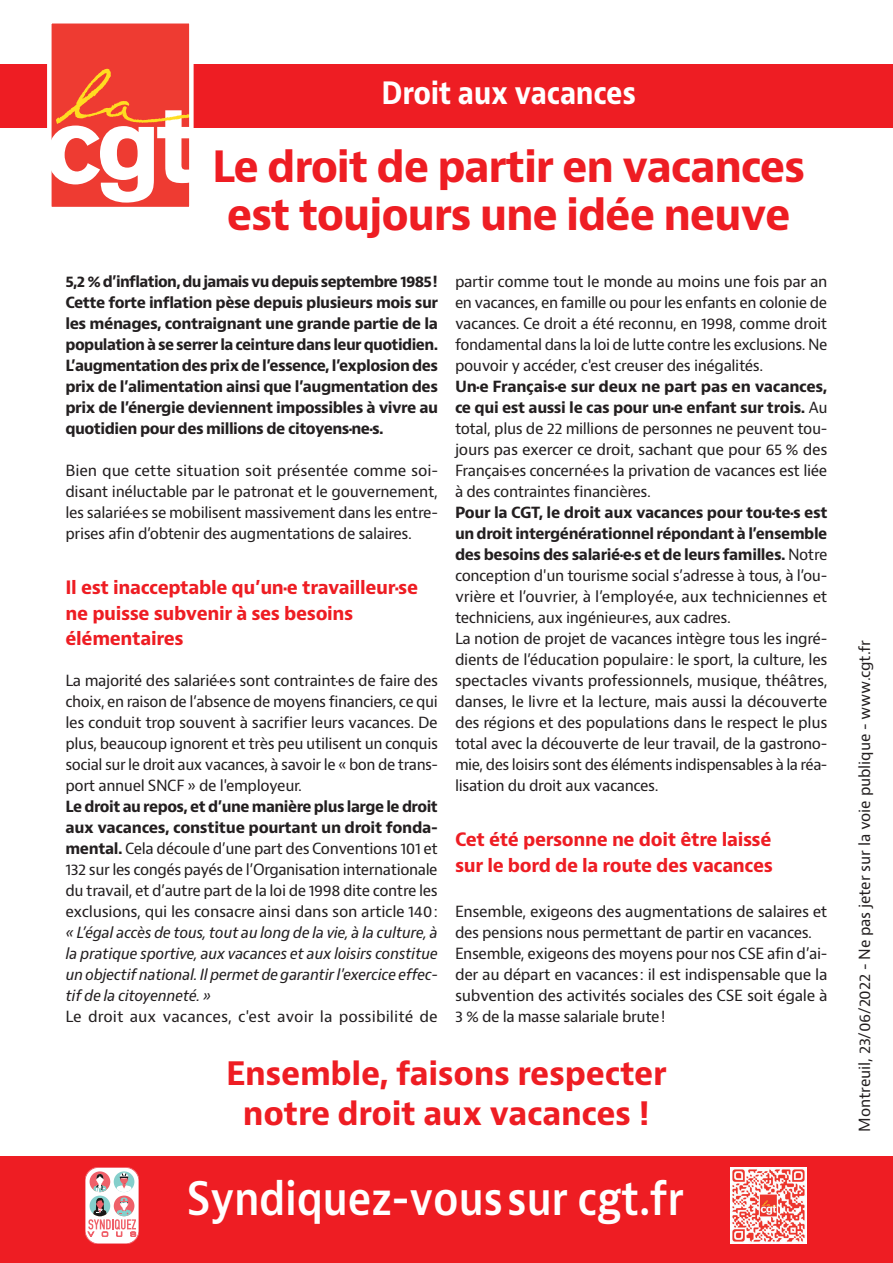
<style>
.page{position:relative;width:893px;height:1263px;background:#fff}
.page>*{position:absolute;margin:0;border:0;box-sizing:border-box;transform-origin:0 0}
.t1{font:600 45px "Bernina Sans";letter-spacing:-.01em;color:#fff;scale:.89 1}
.t2{font:700 42px/48px "Bernino Sans";letter-spacing:-.03em;color:#ee1d23;text-align:center}
.t3{font:700 31.5px/39.6px "Bernino Sans";letter-spacing:-.01em;color:#ee1d23;text-align:center}
.t4{font:700 30px "Bernino Sans";letter-spacing:-.01em;color:#fff;scale:.89 1}
.t5{font:700 18px/25.5px "Bernino Sans";letter-spacing:-.02em;color:#ee1d23}
.t6{font:15px/21px "Bernino Sans";letter-spacing:-.025em;color:#231f20;text-align:justify}
.t7{font:700 15px/21px "Bernino Sans";letter-spacing:-.035em;color:#231f20;text-align:justify}
.t8{font:italic 15px/21px "Bernino Sans";letter-spacing:-.025em;color:#231f20;text-align:justify}
.t9{font:15px "Bernino Sans";letter-spacing:-.005em;color:#231f20}
.t10{font:15px "Bernino Sans";color:#231f20}
.s1{font-weight:700}
</style>
<div class="page">
<div style="left:0;top:64px;width:893px;height:64px;background:#ee1d23"></div>
<div style="left:49px;top:21px;width:142px;height:188px;background:#ee3b32"></div>
<svg style="left:52px;top:69px;width:137px;height:134px"></svg>
<div style="left:47px;top:19px;width:147px;height:192px;border:4px solid #fff"></div>
<div style="left:0;top:1157px;width:893px;height:106px;background:#ee1d23"></div>
<img style="left:730px;top:1167px;width:77px;height:77px">
<div style="left:85px;top:1167px;width:54px;height:77px;background:#fff;border-radius:13px"></div>
<div style="left:85px;top:1167px;width:54px;height:77px;border:1px solid #ef6069;border-radius:13px"></div>
<svg style="left:90px;top:1171px;width:20px;height:21px"></svg>
<svg style="left:114px;top:1171px;width:20px;height:21px"></svg>
<svg style="left:88px;top:1173px;width:48px;height:63px"></svg>
<h3 class="t4" style="left:382px;top:74px;width:287px">Droit aux vacances</h3>
<h2 class="t2" style="left:212px;top:144px;width:595px">Le droit de partir en vacances est toujours une idée neuve</h2>
<p class="t7" style="left:65px;top:271px;width:374px">5,2 % d’inflation, du jamais vu depuis septembre 1985!<br>Cette forte inflation pèse depuis plusieurs mois sur les ménages, contraignant une grande partie de la population à se serrer la ceinture dans leur quotidien.<br>L’augmentation des prix de l’essence, l’explosion des prix de l’alimentation ainsi que l’augmentation des prix de l’énergie deviennent impossibles à vivre au quotidien pour des millions de citoyens·ne·s.</p>
<p class="t6" style="left:65px;top:460px;width:374px">Bien que cette situation soit présentée comme soi&shy;disant inéluctable par le patronat et le gouvernement, les salarié·e·s se mobilisent massivement dans les entre&shy;prises afin d’obtenir des augmentations de salaires.</p>
<p class="t5" style="left:65px;top:575px;width:354px">Il est inacceptable qu’un·e travailleur·se ne puisse subvenir à ses besoins élémentaires</p>
<p class="t6" style="left:65px;top:670px;width:374px">La majorité des salarié·e·s sont contraint·e·s de faire des choix, en raison de l’absence de moyens financiers, ce qui les conduit trop souvent à sacrifier leurs vacances. De plus, beaucoup ignorent et très peu utilisent un conquis social sur le droit aux vacances, à savoir le « bon de trans&shy;port annuel SNCF » de l'employeur.</p>
<p class="t6" style="left:65px;top:796px;width:374px"><span class="s1">Le droit au repos, et d’une manière plus large le droit aux vacances, constitue pourtant un droit fonda&shy;mental.</span> Cela découle d’une part des Conventions 101 et 132 sur les congés payés de l’Organisation internationale du travail, et d’autre part de la loi de 1998 dite contre les exclusions, qui les consacre ainsi dans son article 140:</p>
<p class="t8" style="left:65px;top:922px;width:374px">« L’égal accès de tous, tout au long de la vie, à la culture, à la pratique sportive, aux vacances et aux loisirs constitue un objectif national. Il permet de garantir l'exercice effec&shy;tif de la citoyenneté. »</p>
<p class="t10" style="left:65px;top:1006px;width:374px">Le droit aux vacances, c'est avoir la possibilité de</p>
<p class="t6" style="left:455px;top:271px;width:374px">partir comme tout le monde au moins une fois par an en vacances, en famille ou pour les enfants en colonie de vacances. Ce droit a été reconnu, en 1998, comme droit fondamental dans la loi de lutte contre les exclusions. Ne pouvoir y accéder, c'est creuser des inégalités.</p>
<p class="t6" style="left:455px;top:376px;width:374px"><span class="s1">Un·e Français·e sur deux ne part pas en vacances, ce qui est aussi le cas pour un·e enfant sur trois.</span> Au total, plus de 22 millions de personnes ne peuvent tou&shy;jours pas exercer ce droit, sachant que pour 65 % des Français·es concerné·e·s la privation de vacances est liée à des contraintes financières.</p>
<p class="t6" style="left:455px;top:502px;width:374px;text-align:left"><span class="s1">Pour la CGT, le droit aux vacances pour tou·te·s est un droit intergénérationnel répondant à l’ensemble des besoins des salarié·e·s et de leurs familles.</span> Notre conception d'un tourisme social s’adresse à tous, à l’ou&shy;vrière et l’ouvrier, à l’employé·e, aux techniciennes et techniciens, aux ingénieur·e·s, aux cadres.<br>La notion de projet de vacances intègre tous les ingré&shy;dients de l’éducation populaire: le sport, la culture, les spectacles vivants professionnels, musique, théâtres, danses, le livre et la lecture, mais aussi la découverte des régions et des populations dans le respect le plus total avec la découverte de leur travail, de la gastrono&shy;mie, des loisirs sont des éléments indispensables à la réa&shy;lisation du droit aux vacances.</p>
<p class="t5" style="left:455px;top:827px;width:319px">Cet été personne ne doit être laissé sur le bord de la route des vacances</p>
<p class="t6" style="left:455px;top:901px;width:374px;text-align:left">Ensemble, exigeons des augmentations de salaires et des pensions nous permettant de partir en vacances.<br>Ensemble, exigeons des moyens pour nos CSE afin d’ai&shy;der au départ en vacances: il est indispensable que la subvention des activités sociales des CSE soit égale à 3 % de la masse salariale brute!</p>
<h3 class="t3" style="left:226px;top:1054px;width:442px">Ensemble, faisons respecter notre droit aux vacances !</h3>
<h1 class="t1" style="left:187px;top:1169px;width:560px">Syndiquez-voussur cgt.fr</h1>
<p class="t9" style="left:855px;top:1132px;width:493px;rotate:-90deg">Montreuil, 23/06/2022 - Ne pas jeter sur la voie publique - www.cgt.fr</p>
</div>
